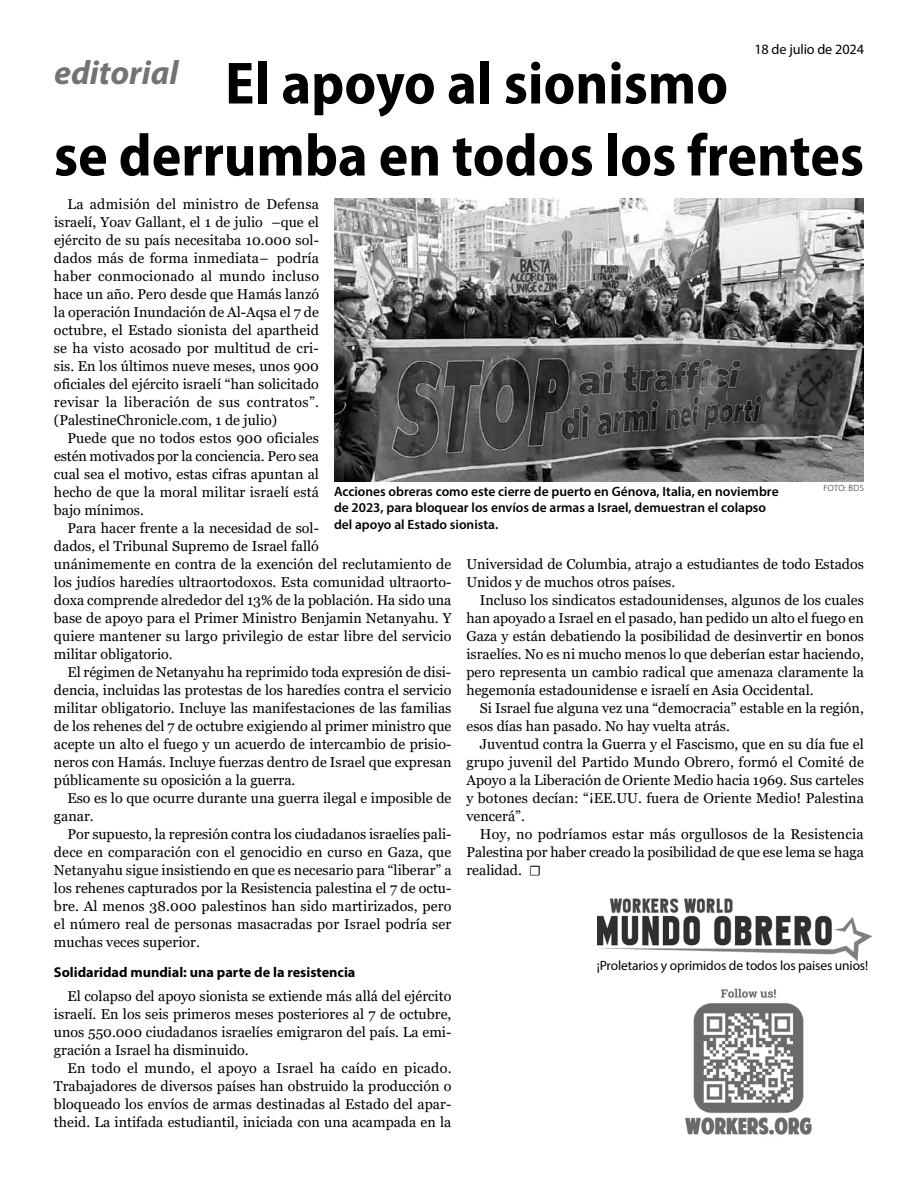
<style>
.page{position:relative;width:918px;height:1188px;background:#fff}
.page>*{position:absolute;margin:0;border:0;box-sizing:border-box;transform-origin:0 0}
.t1{font:700 semi-condensed 60px/72px "Myriad Pro";color:#000;text-align:center}
.t2{font:italic 700 33.75px "Myriad Pro";color:#737373}
.t3{font:14.25px/18px "Georgia";color:#000;text-align:justify}
.t4{font:700 14.25px "Myriad Pro";color:#000}
.t5{font:14.25px "Myriad Pro";letter-spacing:-.01em;color:#000}
.t6{font:600 13.5px/16.5px "Myriad Pro";color:#000}
.t7{font:13.5px "Myriad Pro";letter-spacing:-.01em;color:#000}
.t8{font:300 9px "Myriad Pro";letter-spacing:.04em;color:#000}
.s1{font-family:"Minion Pro"}
</style>
<div class="page">
<img style="left:597px;top:898px;width:274px;height:62px">
<img style="left:685px;top:988px;width:127px;height:147px">
<img style="left:334px;top:198px;width:530px;height:283px">
<p class="t5" style="left:754px;top:40px;width:111px">18 de julio de 2024</p>
<h2 class="t2" style="left:54px;top:51px;width:126px">editorial</h2>
<h1 class="t1" style="left:54px;top:46px;width:812px">El apoyo al sionismo<br>se derrumba en todos los frentes</h1>
<p class="t3" style="left:54px;top:195px;width:267px;text-align:left;text-indent:14px">La admisión del ministro de Defensa israelí, Yoav Gallant, el 1 de julio –que el ejército de su país necesitaba 10.000 sol&shy;dados más de forma inmediata– podría haber conmocionado al mundo incluso hace un año. Pero desde que Hamás lanzó la operación Inundación de Al-Aqsa el 7 de octubre, el Estado sionista del apartheid se ha visto acosado por multitud de cri&shy;sis. En los últimos nueve meses, unos 900 oficiales del ejército israelí “han solicitado revisar la liberación de sus contratos”. (PalestineChronicle.com, 1 de julio)</p>
<p class="t3" style="left:54px;top:429px;width:267px;text-indent:14px">Puede que no todos estos 900 oficiales estén motivados por la conciencia. Pero sea cual sea el motivo, estas cifras apuntan al hecho de que la moral militar israelí está bajo mínimos.</p>
<p class="t3" style="left:54px;top:519px;width:399px;text-align:left;text-indent:13px">Para hacer frente a la necesidad de sol-<br>dados, el Tribunal Supremo de Israel falló<br>unánimemente en contra de la exención del reclutamiento de los judíos haredíes ultraortodoxos. Esta comunidad ultraorto&shy;doxa comprende alrededor del 13% de la población. Ha sido una base de apoyo para el Primer Ministro Benjamin Netanyahu. Y quiere mantener su largo privilegio de estar libre del servicio militar obligatorio.</p>
<p class="t3" style="left:54px;top:663px;width:399px;text-indent:13px">El régimen de Netanyahu ha reprimido toda expresión de disi&shy;dencia, incluidas las protestas de los haredíes contra el servicio militar obligatorio. Incluye las manifestaciones de las familias de los rehenes del 7 de octubre exigiendo al primer ministro que acepte un alto el fuego y un acuerdo de intercambio de prisio&shy;neros con Hamás. Incluye fuerzas dentro de Israel que expresan públicamente su oposición a la guerra.</p>
<p class="t3" style="left:54px;top:789px;width:399px;text-indent:13px">Eso es lo que ocurre durante una guerra ilegal e imposible de ganar.</p>
<p class="t3" style="left:54px;top:825px;width:399px;text-indent:14px">Por supuesto, la represión contra los ciudadanos israelíes pali&shy;dece en comparación con el genocidio en curso en Gaza, que Netanyahu sigue insistiendo en que es necesario para “liberar” a los rehenes capturados por la Resistencia palestina el 7 de octu&shy;bre. Al menos 38.000 palestinos han sido martirizados, pero el número real de personas masacradas por Israel podría ser muchas veces superior.</p>
<p class="t4" style="left:54px;top:963px;width:303px">Solidaridad mundial: una parte de la resistencia</p>
<p class="t3" style="left:54px;top:987px;width:399px;text-indent:13px">El colapso del apoyo sionista se extiende más allá del ejército israelí. En los seis primeros meses posteriores al 7 de octubre, unos 550.000 ciudadanos israelíes emigraron del país. La emi&shy;gración a Israel ha disminuido.</p>
<p class="t3" style="left:54px;top:1059px;width:399px;text-align:left;text-indent:14px">En todo el mundo, el apoyo a Israel ha caído en picado.<br>Trabajadores de diversos países han obstruido la producción o bloqueado los envíos de armas destinadas al Estado del apar&shy;theid. La intifada estudiantil, iniciada con una acampada en la</p>
<p class="t6" style="left:334px;top:483px;width:446px">Acciones obreras como este cierre de puerto en Génova, Italia, en noviembre</p>
<p class="t8" style="left:823px;top:483px;width:42px">FOTO: BDS</p>
<p class="t6" style="left:334px;top:499px;width:434px">de 2023, para bloquear los envíos de armas a Israel, demuestran el colapso del apoyo al Estado sionista.</p>
<p class="t3" style="left:466px;top:555px;width:399px">Universidad de Columbia, atrajo a estudiantes de todo Estados<br>Unidos y de muchos otros países.</p>
<p class="t3" style="left:466px;top:591px;width:399px;text-indent:13px">Incluso los sindicatos estadounidenses, algunos de los cuales han apoyado a Israel en el pasado, han pedido un alto el fuego en Gaza y están debatiendo la posibilidad de desinvertir en bonos israelíes. No es ni mucho menos lo que deberían estar haciendo, pero representa un cambio radical que amenaza claramente la hegemonía estadounidense e israelí en Asia Occidental.</p>
<p class="t3" style="left:466px;top:699px;width:399px;text-indent:13px">Si Israel fue alguna vez una “democracia” estable en la región, esos días han pasado. No hay vuelta atrás.</p>
<p class="t3" style="left:466px;top:735px;width:399px;text-indent:13px">Juventud contra la Guerra y el Fascismo, que en su día fue el grupo juvenil del Partido Mundo Obrero, formó el Comité de Apoyo a la Liberación de Oriente Medio hacia 1969. Sus carteles y botones decían: “¡EE.UU. fuera de Oriente Medio! Palestina vencerá”.</p>
<p class="t3" style="left:466px;top:825px;width:399px;text-indent:13px">Hoy, no podríamos estar más orgullosos de la Resistencia Palestina por haber creado la posibilidad de que ese lema se haga realidad. <span class="s1">☐</span></p>
<p class="t7" style="left:597px;top:957px;width:273px">¡Proletarios y oprimidos de todos los paises unios!</p>
</div>
